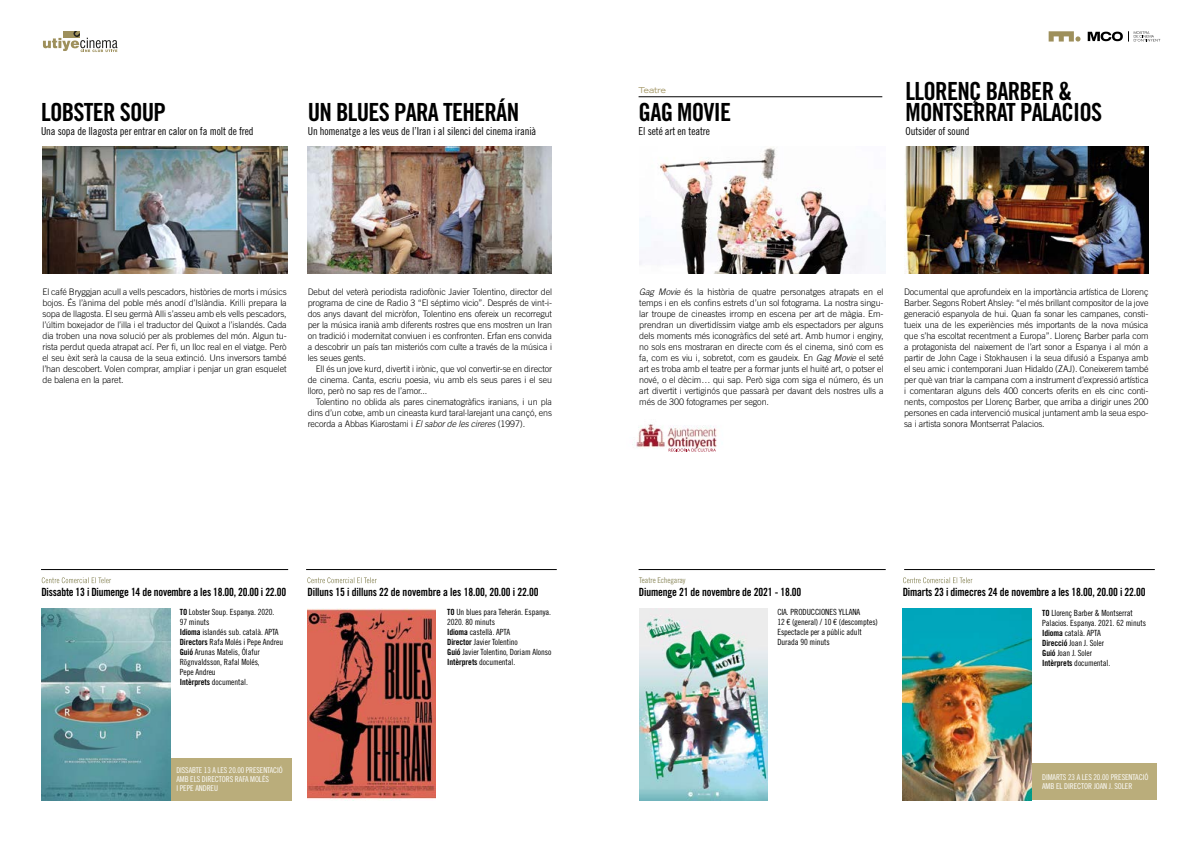
<style>
.page{position:relative;width:1191px;height:842px;background:#fff}
.page>*{position:absolute;margin:0;border:0;box-sizing:border-box;transform-origin:0 0}
.t1{font:25px/21px "Trade Gothic LT Std Bd Cn 20";letter-spacing:-.03em;color:#000}
.t2{font:11.3px "Trade Gothic LT Std Bd Cn 20";letter-spacing:-.015em;color:#000;scale:.96 1}
.t3{font:11px "Trade Gothic LT Std Cn 18";letter-spacing:-.01em;color:#000}
.t4{font:300 9px/11px "Trade Gothic LT Std";letter-spacing:-.015em;color:#000;text-align:justify}
.t5{font:8.5px/10px "Trade Gothic LT Std Cn 18";letter-spacing:-.01em;color:#000}
.t6{font:8px/9px "Trade Gothic LT Std Cn 18";letter-spacing:-.01em;color:#fff}
.t7{font:8px "Trade Gothic LT Std Cn 18";letter-spacing:-.01em;color:#8f8c61}
.t8{font:expanded 8px "Trade Gothic LT Std";letter-spacing:-.01em;color:#9e905c}
.s1{font-style:italic}
.s2{font-family:"Trade Gothic LT Std Bd Cn 20"}
</style>
<div class="page">
<div style="left:162px;top:758px;width:130px;height:42px;background:#baad7b"></div>
<div style="left:1026px;top:763px;width:131px;height:37px;background:#baad7b"></div>
<img style="left:639px;top:608px;width:128px;height:192px">
<img style="left:42px;top:608px;width:128px;height:192px">
<img style="left:308px;top:146px;width:243px;height:127px">
<img style="left:307px;top:609px;width:129px;height:191px">
<svg style="left:307px;top:577px;width:70px;height:6px"></svg>
<svg style="left:42px;top:577px;width:69px;height:6px"></svg>
<svg style="left:903px;top:577px;width:69px;height:6px"></svg>
<img style="left:640px;top:147px;width:245px;height:127px">
<img style="left:42px;top:146px;width:246px;height:128px">
<img style="left:905px;top:146px;width:243px;height:128px">
<img style="left:902px;top:609px;width:129px;height:191px">
<svg style="left:43px;top:31px;width:74px;height:21px"></svg>
<hr style="left:306px;top:569px;width:251px;height:1px;background:#000">
<hr style="left:638px;top:569px;width:247px;height:1px;background:#000">
<hr style="left:638px;top:97px;width:244px;height:1px;background:#000">
<hr style="left:41px;top:569px;width:247px;height:1px;background:#000">
<hr style="left:904px;top:569px;width:250px;height:1px;background:#000">
<svg style="left:1048px;top:31px;width:32px;height:11px"></svg>
<svg style="left:1087px;top:32px;width:35px;height:9px"></svg>
<svg style="left:1128px;top:31px;width:32px;height:11px"></svg>
<img style="left:632px;top:424px;width:85px;height:28px">
<svg style="left:668px;top:449px;width:48px;height:2px"></svg>
<h1 class="t1" style="left:41px;top:101px;width:127px">LOBSTER SOUP</h1>
<p class="t3" style="left:41px;top:124px;width:214px">Una sopa de llagosta per entrar en calor on fa molt de fred</p>
<h1 class="t1" style="left:308px;top:101px;width:213px">UN BLUES PARA TEHERÁN</h1>
<p class="t3" style="left:308px;top:124px;width:230px">Un homenatge a les veus de l’Iran i al silenci del cinema iranià</p>
<p class="t8" style="left:638px;top:84px;width:29px">Teatre</p>
<h1 class="t1" style="left:638px;top:101px;width:94px">GAG MOVIE</h1>
<p class="t3" style="left:638px;top:124px;width:73px">El seté art en teatre</p>
<h1 class="t1" style="left:905px;top:80px;width:198px">LLORENÇ BARBER &amp;<br>MONTSERRAT PALACIOS</h1>
<p class="t3" style="left:905px;top:124px;width:66px">Outsider of sound</p>
<p class="t4" style="left:42px;top:286px;width:246px">El café Bryggjan acull a vells pescadors, històries de morts i músics bojos. És l’ànima del poble més anodí d’Islàndia. Krilli prepara la sopa de llagosta. El seu germà Alli s’asseu amb els vells pescadors, l’últim boxejador de l’illa i el traductor del Quixot a l’islandés. Cada dia troben una nova solució per als problemes del món. Algun tu&shy;rista perdut queda atrapat ací. Per fi, un lloc real en el viatge. Però el seu èxit serà la causa de la seua extinció. Uns inversors també l’han descobert. Volen comprar, ampliar i penjar un gran esquelet de balena en la paret.</p>
<p class="t4" style="left:904px;top:286px;width:246px">Documental que aprofundeix en la importància artística de Llorenç Barber. Segons Robert Ahsley: “el més brillant compositor de la jove generació espanyola de hui. Quan fa sonar les campanes, consti&shy;tueix una de les experiències més importants de la nova música que s’ha escoltat recentment a Europa”. Llorenç Barber parla com a protagonista del naixement de l’art sonor a Espanya i al món a partir de John Cage i Stokhausen i la seua difusió a Espanya amb el seu amic i contemporani Juan Hidaldo (ZAJ). Coneixerem també per què van triar la campana com a instrument d’expressió artística i comentaran alguns dels 400 concerts oferits en els cinc conti&shy;nents, compostos per Llorenç Barber, que arriba a dirigir unes 200 persones en cada intervenció musical juntament amb la seua espo&shy;sa i artista sonora Montserrat Palacios.</p>
<p class="t4" style="left:308px;top:286px;width:246px">Debut del veterà periodista radiofònic Javier Tolentino, director del programa de cine de Radio 3 “El séptimo vicio”. Després de vint-i&shy;dos anys davant del micròfon, Tolentino ens ofereix un recorregut per la música iranià amb diferents rostres que ens mostren un Iran on tradició i modernitat conviuen i es confronten. Erfan ens convida a descobrir un país tan misteriós com culte a través de la música i les seues gents.</p>
<p class="t4" style="left:308px;top:363px;width:246px;text-indent:8px">Ell és un jove kurd, divertit i irònic, que vol convertir-se en director de cinema. Canta, escriu poesia, viu amb els seus pares i el seu lloro, però no sap res de l’amor...</p>
<p class="t4" style="left:308px;top:396px;width:246px;text-indent:8px">Tolentino no oblida als pares cinematogràfics iranians, i un pla dins d’un cotxe, amb un cineasta kurd taral·larejant una cançó, ens recorda a Abbas Kiarostami i <span class="s1">El sabor de les cireres</span> (1997).</p>
<p class="t4" style="left:639px;top:286px;width:246px"><span class="s1">Gag Movie</span> és la història de quatre personatges atrapats en el temps i en els confins estrets d’un sol fotograma. La nostra singu&shy;lar troupe de cineastes irromp en escena per art de màgia. Em&shy;prendran un divertidíssim viatge amb els espectadors per alguns dels moments més iconogràfics del seté art. Amb humor i enginy, no sols ens mostraran en directe com és el cinema, sinó com es fa, com es viu i, sobretot, com es gaudeix. En <span class="s1">Gag Movie</span> el seté art es troba amb el teatre per a formar junts el huité art, o potser el nové, o el dècim… qui sap. Però siga com siga el número, és un art divertit i vertiginós que passarà per davant dels nostres ulls a més de 300 fotogrames per segon.</p>
<p class="t7" style="left:639px;top:576px;width:48px">Teatre Echegaray</p>
<p class="t2" style="left:41px;top:585px;width:256px">Dissabte 13 i Diumenge 14 de novembre a les 18.00, 20.00 i 22.00</p>
<p class="t2" style="left:307px;top:585px;width:242px">Dilluns 15 i dilluns 22 de novembre a les 18.00, 20.00 i 22.00</p>
<p class="t2" style="left:639px;top:585px;width:171px">Diumenge 21 de novembre de 2021 - 18.00</p>
<p class="t2" style="left:902px;top:585px;width:254px">Dimarts 23 i dimecres 24 de novembre a les 18.00, 20.00 i 22.00</p>
<p class="t5" style="left:1042px;top:607px;width:105px"><span class="s2">TO</span> Llorenç Barber &amp; Montserrat<br>Palacios. Espanya. 2021. 62 minuts<br><span class="s2">Idioma</span> català. APTA<br><span class="s2">Direcció</span> Joan J. Soler<br><span class="s2">Guió</span> Joan J. Soler<br><span class="s2">Intèrprets</span> documental.</p>
<p class="t5" style="left:180px;top:606px;width:105px"><span class="s2">TO</span> Lobster Soup. Espanya. 2020.<br>97 minuts<br><span class="s2">Idioma</span> islandés sub. català. APTA<br><span class="s2">Directors</span> Rafa Molés i Pepe Andreu<br><span class="s2">Guió</span> Arunas Matelis, Ólafur<br>Rögnvaldsson, Rafal Molés,<br>Pepe Andreu<br><span class="s2">Intèrprets</span> documental.</p>
<p class="t5" style="left:447px;top:607px;width:106px"><span class="s2">TO</span> Un blues para Teherán. Espanya.<br>2020. 80 minuts<br><span class="s2">Idioma</span> castellà. APTA<br><span class="s2">Director</span> Javier Tolentino<br><span class="s2">Guió</span> Javier Tolentino, Doriam Alonso<br><span class="s2">Intèrprets</span> documental.</p>
<p class="t5" style="left:777px;top:607px;width:102px">CIA. PRODUCCIONES YLLANA<br>12 € (general) / 10 € (descomptes)<br>Espectacle per a públic adult<br>Durada 90 minuts</p>
<p class="t6" style="left:176px;top:766px;width:108px">DISSABTE 13 A LES 20.00 PRESENTACIÓ<br>AMB ELS DIRECTORS RAFA MOLÉS<br>I PEPE ANDREU</p>
<p class="t6" style="left:1042px;top:772px;width:108px">DIMARTS 23 A LES 20.00 PRESENTACIÓ<br>AMB EL DIRECTOR JOAN J. SOLER</p>
</div>
